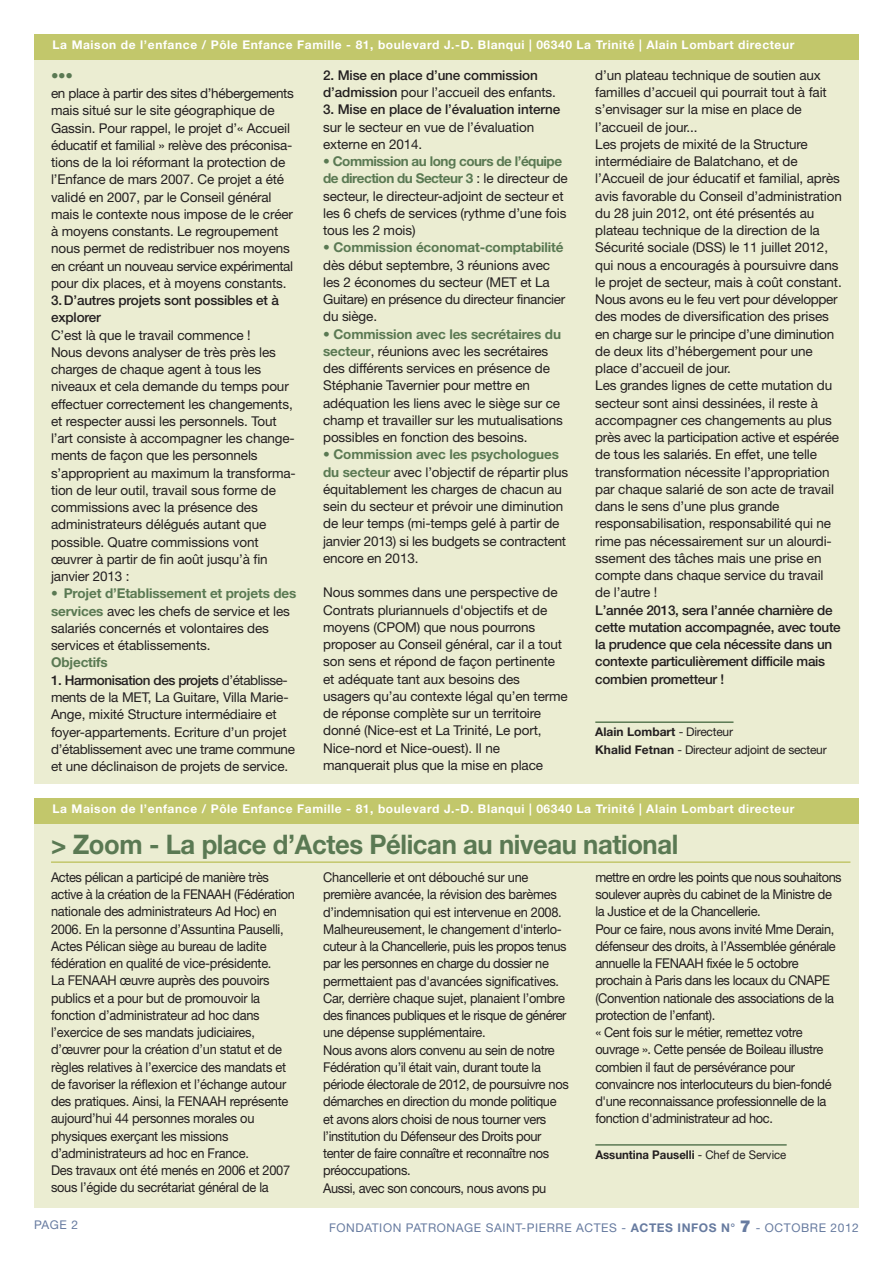
<style>
.page{position:relative;width:893px;height:1263px;background:#fff}
.page>*{position:absolute;margin:0;border:0;box-sizing:border-box;transform-origin:0 0}
.t1{font:700 27px "Helvetica Neue";letter-spacing:-.015em;color:#5a7953;scale:.95 1}
.t2{font:900 15px "Helvetica Neue";color:#5a7953}
.t3{font:13.5px/17.2px "Helvetica Neue";letter-spacing:-.01em;color:#231f20}
.t4{font:13.5px/17.2px "Helvetica Neue";letter-spacing:-.03em;color:#231f20;scale:.95 1}
.t5{font:13.5px/17.2px "Helvetica Neue";letter-spacing:-.01em;color:#231f20;scale:.95 1}
.t6{font:500 13.5px/17.2px "Helvetica Neue";letter-spacing:-.02em;color:#231f20}
.t7{font:700 13.5px "Helvetica Neue";letter-spacing:-.01em;color:#5a7953}
.t8{font:700 12px "Helvetica Neue";letter-spacing:.05em;color:#fff}
.t9{font:12px "Helvetica Neue";letter-spacing:.05em;color:#677ba0}
.t10{font:12px/17.5px "Helvetica Neue";letter-spacing:-.02em;color:#231f20}
.t11{font:700 12px "Helvetica Neue";color:#231f20;scale:.95 1}
.s1{font-weight:400}
.s2{font-weight:700;color:#5a7953}
.s3{font-weight:500}
.s4{font-weight:700}
.s5{font-weight:900;font-size:16.5px}
</style>
<div class="page">
<div style="left:34px;top:34px;width:825px;height:750px;background:#ebedd2"></div>
<div style="left:34px;top:34px;width:825px;height:26px;background:#c2c76b"></div>
<hr style="left:595px;top:721px;width:138px;height:2px;background:#5a7953">
<div style="left:34px;top:799px;width:825px;height:409px;background:#ebedd2"></div>
<div style="left:34px;top:798px;width:825px;height:25px;background:#c2c76b"></div>
<hr style="left:595px;top:1144px;width:192px;height:2px;background:#5a7953">
<hr style="left:51px;top:861px;width:799px;height:2px;background:#c2c76b">
<p class="t8" style="left:53px;top:41px;width:743px">La Maison de l’enfance / Pôle Enfance Famille - 81, boulevard J.-D. Blanqui | 06340 La Trinité | Alain Lombart directeur</p>
<p class="t6" style="left:323px;top:68px;width:234px">2. Mise en place d’une commission d’admission <span class="s1">pour l’accueil des enfants.</span></p>
<p class="t6" style="left:323px;top:102px;width:239px">3. Mise en place de l’évaluation interne</p>
<p class="t3" style="left:323px;top:119px;width:212px">sur le secteur en vue de l’évaluation externe en 2014.</p>
<p class="t3" style="left:323px;top:154px;width:246px"><span class="s2">• Commission au long cours de l’équipe de direction du Secteur 3</span> : le directeur de secteur, le directeur-adjoint de secteur et les 6 chefs de services (rythme d’une fois tous les 2 mois)</p>
<p class="t7" style="left:323px;top:243px;width:242px">• Commission économat-comptabilité</p>
<p class="t3" style="left:323px;top:257px;width:244px">dès début septembre, 3 réunions avec les 2 économes du secteur (MET et La<br>Guitare) en présence du directeur financier du siège.</p>
<p class="t3" style="left:323px;top:326px;width:241px"><span class="s2">• Commission avec les secrétaires du secteur</span>, réunions avec les secrétaires des différents services en présence de Stéphanie Tavernier pour mettre en adéquation les liens avec le siège sur ce champ et travailler sur les mutualisations possibles en fonction des besoins.</p>
<p class="t3" style="left:323px;top:447px;width:246px"><span class="s2">• Commission avec les psychologues du secteur</span> avec l’objectif de répartir plus équitablement les charges de chacun au sein du secteur et prévoir une diminution de leur temps (mi-temps gelé à partir de janvier 2013) si les budgets se contractent encore en 2013.</p>
<p class="t3" style="left:323px;top:585px;width:246px">Nous sommes dans une perspective de Contrats pluriannuels d'objectifs et de moyens (CPOM) que nous pourrons proposer au Conseil général, car il a tout son sens et répond de façon pertinente et adéquate tant aux besoins des usagers qu’au contexte légal qu’en terme de réponse complète sur un territoire donné (Nice-est et La Trinité, Le port, Nice-nord et Nice-ouest). Il ne manquerait plus que la mise en place</p>
<p class="t3" style="left:595px;top:68px;width:248px">d’un plateau technique de soutien aux familles d’accueil qui pourrait tout à fait s’envisager sur la mise en place de l’accueil de jour...<br>Les projets de mixité de la Structure intermédiaire de Balatchano, et de l’Accueil de jour éducatif et familial, après avis favorable du Conseil d’administration du 28 juin 2012, ont été présentés au plateau technique de la direction de la Sécurité sociale (DSS) le 11 juillet 2012, qui nous a encouragés à poursuivre dans le projet de secteur, mais à coût constant.<br>Nous avons eu le feu vert pour développer des modes de diversification des prises en charge sur le principe d’une diminution de deux lits d’hébergement pour une place d’accueil de jour.<br>Les grandes lignes de cette mutation du secteur sont ainsi dessinées, il reste à accompagner ces changements au plus près avec la participation active et espérée de tous les salariés. En effet, une telle transformation nécessite l’appropriation par chaque salarié de son acte de travail dans le sens d’une plus grande responsabilisation, responsabilité qui ne rime pas nécessairement sur un alourdi&shy;ssement des tâches mais une prise en compte dans chaque service du travail de l’autre !</p>
<p class="t6" style="left:595px;top:602px;width:247px">L’année 2013, sera l’année charnière de cette mutation accompagnée, avec toute la prudence que cela nécessite dans un contexte particulièrement difficile mais combien prometteur !</p>
<p class="t2" style="left:51px;top:70px;width:23px">•••</p>
<p class="t3" style="left:51px;top:86px;width:244px">en place à partir des sites d’hébergements mais situé sur le site géographique de Gassin. Pour rappel, le projet d’« Accueil éducatif et familial » relève des préconisa&shy;tions de la loi réformant la protection de l’Enfance de mars 2007. Ce projet a été validé en 2007, par le Conseil général mais le contexte nous impose de le créer à moyens constants. Le regroupement nous permet de redistribuer nos moyens en créant un nouveau service expérimental pour dix places, et à moyens constants.</p>
<p class="t6" style="left:51px;top:293px;width:230px">3.D’autres projets sont possibles et à explorer</p>
<p class="t3" style="left:51px;top:328px;width:246px">C’est là que le travail commence !<br>Nous devons analyser de très près les charges de chaque agent à tous les niveaux et cela demande du temps pour effectuer correctement les changements, et respecter aussi les personnels. Tout l’art consiste à accompagner les change&shy;ments de façon que les personnels s’approprient au maximum la transforma&shy;tion de leur outil, travail sous forme de commissions avec la présence des administrateurs délégués autant que possible. Quatre commissions vont œuvrer à partir de fin août jusqu’à fin janvier 2013 :</p>
<p class="t3" style="left:51px;top:586px;width:247px"><span class="s2">• Projet d’Etablissement et projets des services</span> avec les chefs de service et les salariés concernés et volontaires des services et établissements.</p>
<p class="t7" style="left:51px;top:658px;width:58px">Objectifs</p>
<p class="t3" style="left:51px;top:673px;width:245px"><span class="s3">1. Harmonisation des projets</span> d’établisse&shy;ments de la MET, La Guitare, Villa Marie-Ange, mixité Structure intermédiaire et foyer-appartements. Ecriture d’un projet d’établissement avec une trame commune et une déclinaison de projets de service.</p>
<p class="t8" style="left:53px;top:805px;width:743px">La Maison de l’enfance / Pôle Enfance Famille - 81, boulevard J.-D. Blanqui | 06340 La Trinité | Alain Lombart directeur</p>
<p class="t10" style="left:595px;top:724px;width:233px"><span class="s4">Alain Lombart</span> - Directeur<br><span class="s4">Khalid Fetnan</span> - Directeur adjoint de secteur</p>
<h1 class="t1" style="left:51px;top:834px;width:662px">&gt; Zoom - La place d’Actes Pélican au niveau national</h1>
<p class="t4" style="left:323px;top:870px;width:260px">Chancellerie et ont débouché sur une première avancée, la révision des barèmes d’indemnisation qui est intervenue en 2008.<br>Malheureusement, le changement d'interlo&shy;cuteur à la Chancellerie, puis les propos tenus par les personnes en charge du dossier ne permettaient pas d'avancées significatives.<br>Car, derrière chaque sujet, planaient l’ombre des finances publiques et le risque de générer une dépense supplémentaire.<br>Nous avons alors convenu au sein de notre Fédération qu’il était vain, durant toute la période électorale de 2012, de poursuivre nos démarches en direction du monde politique et avons alors choisi de nous tourner vers l’institution du Défenseur des Droits pour tenter de faire connaître et reconnaître nos préoccupations.<br>Aussi, avec son concours, nous avons pu</p>
<p class="t5" style="left:51px;top:870px;width:258px">Actes pélican a participé de manière très active à la création de la FENAAH (Fédération nationale des administrateurs Ad Hoc) en 2006. En la personne d’Assuntina Pauselli, Actes Pélican siège au bureau de ladite fédération en qualité de vice-présidente.<br>La FENAAH œuvre auprès des pouvoirs publics et a pour but de promouvoir la fonction d’administrateur ad hoc dans l’exercice de ses mandats judiciaires, d’œuvrer pour la création d’un statut et de règles relatives à l’exercice des mandats et de favoriser la réflexion et l’échange autour des pratiques. Ainsi, la FENAAH représente aujourd’hui 44 personnes morales ou physiques exerçant les missions d’administrateurs ad hoc en France.<br>Des travaux ont été menés en 2006 et 2007 sous l’égide du secrétariat général de la</p>
<p class="t4" style="left:595px;top:870px;width:261px">mettre en ordre les points que nous souhaitons soulever auprès du cabinet de la Ministre de la Justice et de la Chancellerie.<br>Pour ce faire, nous avons invité Mme Derain, défenseur des droits, à l’Assemblée générale annuelle la FENAAH fixée le 5 octobre prochain à Paris dans les locaux du CNAPE (Convention nationale des associations de la protection de l’enfant).<br>« Cent fois sur le métier, remettez votre ouvrage ». Cette pensée de Boileau illustre combien il faut de persévérance pour convaincre nos interlocuteurs du bien-fondé d'une reconnaissance professionnelle de la fonction d'administrateur ad hoc.</p>
<p class="t11" style="left:595px;top:1151px;width:203px">Assuntina Pauselli <span class="s1">- Chef de Service</span></p>
<p class="t9" style="left:34px;top:1220px;width:46px">PAGE 2</p>
<p class="t9" style="left:329px;top:1224px;width:531px">FONDATION PATRONAGE SAINT-PIERRE ACTES - <span class="s4">ACTES INFOS N°</span> <span class="s5">7</span> - OCTOBRE 2012</p>
</div>
